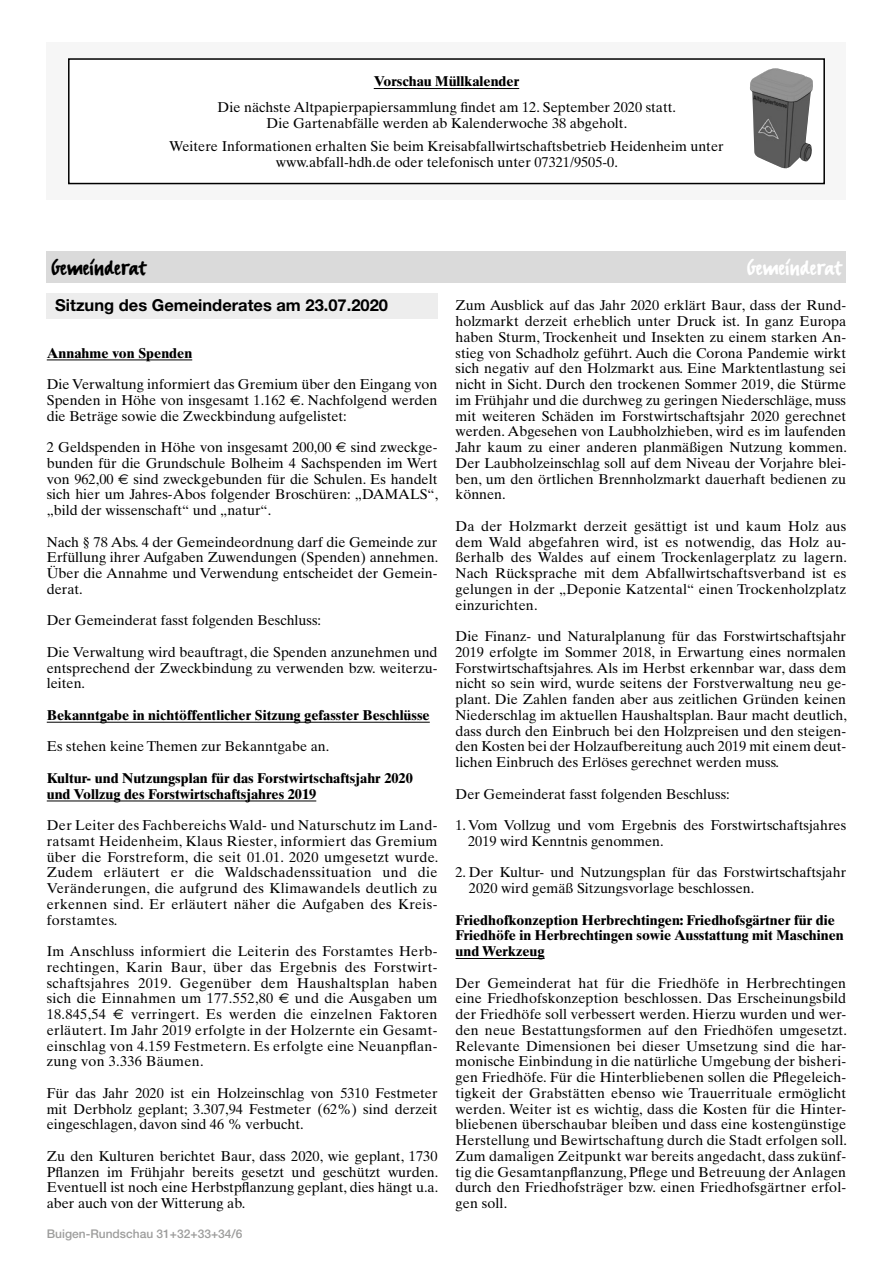
<style>
.page{position:relative;width:893px;height:1263px;background:#fff}
.page>*{position:absolute;margin:0;border:0;box-sizing:border-box;transform-origin:0 0}
.t1{font:27px "FF Erikrighthand";color:#000}
.t2{font:27px "FF Erikrighthand";color:#fff}
.t3{font:700 16.5px "Helvetica Neue";color:#000}
.t4{font:14.25px/15.8px "Times Ten";color:#000;text-align:justify}
.t5{font:700 14.25px/15.8px "Times Ten";color:#000}
.t6{font:500 12px "Helvetica Neue";color:#9d9d9c}
.s1{font-family:"Euro Sans"}
</style>
<div class="page">
<div style="left:47px;top:43px;width:799px;height:157px;background:#f6f6f6"></div>
<div style="left:69px;top:59px;width:755px;height:125px;background:#fff"></div>
<hr style="left:374px;top:88px;width:145px;height:1px;background:#000">
<div style="left:68px;top:58px;width:757px;height:126px;border:2px solid #000"></div>
<img style="left:750px;top:68px;width:63px;height:101px">
<div style="left:47px;top:251px;width:799px;height:32px;background:#dadada"></div>
<div style="left:47px;top:293px;width:391px;height:25px;background:#ededed"></div>
<hr style="left:47px;top:360px;width:145px;height:1px;background:#000">
<hr style="left:47px;top:722px;width:383px;height:1px;background:#000">
<hr style="left:47px;top:801px;width:269px;height:1px;background:#000">
<hr style="left:455px;top:958px;width:90px;height:1px;background:#000">
<p class="t5" style="left:374px;top:73px;width:147px">Vorschau Müllkalender</p>
<p class="t4" style="left:218px;top:100px;width:460px;text-align:center">Die nächste Altpapierpapiersammlung findet am 12. September 2020 statt.<br>Die Gartenabfälle werden ab Kalenderwoche 38 abgeholt.</p>
<p class="t4" style="left:169px;top:139px;width:556px;text-align:center">Weitere Informationen erhalten Sie beim Kreisabfallwirtschaftsbetrieb Heidenheim unter www.abfall-hdh.de oder telefonisch unter 07321/9505-0.</p>
<h1 class="t1" style="left:51px;top:251px;width:97px">Gemeinderat</h1>
<h1 class="t2" style="left:747px;top:251px;width:97px">Gemeinderat</h1>
<p class="t3" style="left:55px;top:295px;width:334px">Sitzung des Gemeinderates am 23.07.2020</p>
<p class="t5" style="left:47px;top:345px;width:147px">Annahme von Spenden</p>
<p class="t4" style="left:47px;top:376px;width:392px">Die Verwaltung informiert das Gremium über den Eingang von Spenden in Höhe von insgesamt 1.162 <span class="s1">€</span>. Nachfolgend werden die Beträge sowie die Zweckbindung aufgelistet:</p>
<p class="t4" style="left:47px;top:439px;width:393px">2 Geldspenden in Höhe von insgesamt 200,00 <span class="s1">€</span> sind zweckge&shy;bunden für die Grundschule Bolheim 4 Sachspenden im Wert von 962,00 <span class="s1">€</span> sind zweckgebunden für die Schulen. Es handelt sich hier um Jahres-Abos folgender Broschüren: „DAMALS“, „bild der wissenschaft“ und „natur“.</p>
<p class="t4" style="left:47px;top:534px;width:393px">Nach § 78 Abs. 4 der Gemeindeordnung darf die Gemeinde zur Erfüllung ihrer Aufgaben Zuwendungen (Spenden) annehmen.<br>Über die Annahme und Verwendung entscheidet der Gemein&shy;derat.</p>
<p class="t4" style="left:47px;top:612px;width:276px">Der Gemeinderat fasst folgenden Beschluss:</p>
<p class="t4" style="left:47px;top:644px;width:392px">Die Verwaltung wird beauftragt, die Spenden anzunehmen und entsprechend der Zweckbindung zu verwenden bzw. weiterzu&shy;leiten.</p>
<p class="t5" style="left:47px;top:707px;width:384px">Bekanntgabe in nichtöffentlicher Sitzung gefasster Beschlüsse</p>
<p class="t4" style="left:47px;top:738px;width:284px">Es stehen keine Themen zur Bekanntgabe an.</p>
<p class="t5" style="left:47px;top:770px;width:368px">Kultur- und Nutzungsplan für das Forstwirtschaftsjahr 2020 und Vollzug des Forstwirtschaftsjahres 2019</p>
<p class="t4" style="left:47px;top:817px;width:393px">Der Leiter des Fachbereichs Wald- und Naturschutz im Land&shy;ratsamt Heidenheim, Klaus Riester, informiert das Gremium über die Forstreform, die seit 01.01. 2020 umgesetzt wurde.<br>Zudem erläutert er die Waldschadenssituation und die Veränderungen, die aufgrund des Klimawandels deutlich zu erkennen sind. Er erläutert näher die Aufgaben des Kreis&shy;forstamtes.</p>
<p class="t4" style="left:47px;top:943px;width:392px">Im Anschluss informiert die Leiterin des Forstamtes Herb&shy;rechtingen, Karin Baur, über das Ergebnis des Forstwirt&shy;schaftsjahres 2019. Gegenüber dem Haushaltsplan haben sich die Einnahmen um 177.552,80 <span class="s1">€</span> und die Ausgaben um 18.845,54 <span class="s1">€</span> verringert. Es werden die einzelnen Faktoren erläutert. Im Jahr 2019 erfolgte in der Holzernte ein Gesamt&shy;einschlag von 4.159 Festmetern. Es erfolgte eine Neuanpflan&shy;zung von 3.336 Bäumen.</p>
<p class="t4" style="left:47px;top:1085px;width:392px">Für das Jahr 2020 ist ein Holzeinschlag von 5310 Festmeter mit Derbholz geplant; 3.307,94 Festmeter (62%) sind derzeit eingeschlagen, davon sind 46 % verbucht.</p>
<p class="t4" style="left:47px;top:1148px;width:393px">Zu den Kulturen berichtet Baur, dass 2020, wie geplant, 1730<br>Pflanzen im Frühjahr bereits gesetzt und geschützt wurden.<br>Eventuell ist noch eine Herbstpflanzung geplant, dies hängt u.a. aber auch von der Witterung ab.</p>
<p class="t4" style="left:455px;top:297px;width:393px">Zum Ausblick auf das Jahr 2020 erklärt Baur, dass der Rund&shy;holzmarkt derzeit erheblich unter Druck ist. In ganz Europa haben Sturm, Trockenheit und Insekten zu einem starken An&shy;stieg von Schadholz geführt. Auch die Corona Pandemie wirkt sich negativ auf den Holzmarkt aus. Eine Marktentlastung sei nicht in Sicht. Durch den trockenen Sommer 2019, die Stürme im Frühjahr und die durchweg zu geringen Niederschläge, muss mit weiteren Schäden im Forstwirtschaftsjahr 2020 gerechnet werden. Abgesehen von Laubholzhieben, wird es im laufenden Jahr kaum zu einer anderen planmäßigen Nutzung kommen.<br>Der Laubholzeinschlag soll auf dem Niveau der Vorjahre blei&shy;ben, um den örtlichen Brennholzmarkt dauerhaft bedienen zu können.</p>
<p class="t4" style="left:455px;top:518px;width:393px">Da der Holzmarkt derzeit gesättigt ist und kaum Holz aus dem Wald abgefahren wird, ist es notwendig, das Holz au&shy;ßerhalb des Waldes auf einem Trockenlagerplatz zu lagern.<br>Nach Rücksprache mit dem Abfallwirtschaftsverband ist es gelungen in der „Deponie Katzental“ einen Trockenholzplatz einzurichten.</p>
<p class="t4" style="left:455px;top:628px;width:393px">Die Finanz- und Naturalplanung für das Forstwirtschaftsjahr 2019 erfolgte im Sommer 2018, in Erwartung eines normalen Forstwirtschaftsjahres. Als im Herbst erkennbar war, dass dem nicht so sein wird, wurde seitens der Forstverwaltung neu ge&shy;plant. Die Zahlen fanden aber aus zeitlichen Gründen keinen Niederschlag im aktuellen Haushaltsplan. Baur macht deutlich, dass durch den Einbruch bei den Holzpreisen und den steigen&shy;den Kosten bei der Holzaufbereitung auch 2019 mit einem deut&shy;lichen Einbruch des Erlöses gerechnet werden muss.</p>
<p class="t4" style="left:455px;top:786px;width:276px">Der Gemeinderat fasst folgenden Beschluss:</p>
<p class="t4" style="left:468px;top:817px;width:380px;text-indent:-13px">1. Vom Vollzug und vom Ergebnis des Forstwirtschaftsjahres<br>2019 wird Kenntnis genommen.</p>
<p class="t4" style="left:469px;top:864px;width:379px;text-indent:-13px">2. Der Kultur- und Nutzungsplan für das Forstwirtschaftsjahr<br>2020 wird gemäß Sitzungsvorlage beschlossen.</p>
<p class="t5" style="left:455px;top:912px;width:390px">Friedhofkonzeption Herbrechtingen: Friedhofsgärtner für die<br>Friedhöfe in Herbrechtingen sowie Ausstattung mit Maschinen und Werkzeug</p>
<p class="t4" style="left:455px;top:975px;width:393px">Der Gemeinderat hat für die Friedhöfe in Herbrechtingen eine Friedhofskonzeption beschlossen. Das Erscheinungsbild der Friedhöfe soll verbessert werden. Hierzu wurden und wer&shy;den neue Bestattungsformen auf den Friedhöfen umgesetzt.<br>Relevante Dimensionen bei dieser Umsetzung sind die har&shy;monische Einbindung in die natürliche Umgebung der bisheri&shy;gen Friedhöfe. Für die Hinterbliebenen sollen die Pflegeleich&shy;tigkeit der Grabstätten ebenso wie Trauerrituale ermöglicht werden. Weiter ist es wichtig, dass die Kosten für die Hinter&shy;bliebenen überschaubar bleiben und dass eine kostengünstige Herstellung und Bewirtschaftung durch die Stadt erfolgen soll.<br>Zum damaligen Zeitpunkt war bereits angedacht, dass zukünf&shy;tig die Gesamtanpflanzung, Pflege und Betreuung der Anlagen durch den Friedhofsträger bzw. einen Friedhofsgärtner erfol&shy;gen soll.</p>
<p class="t6" style="left:47px;top:1227px;width:197px">Buigen-Rundschau 31+32+33+34/6</p>
</div>
